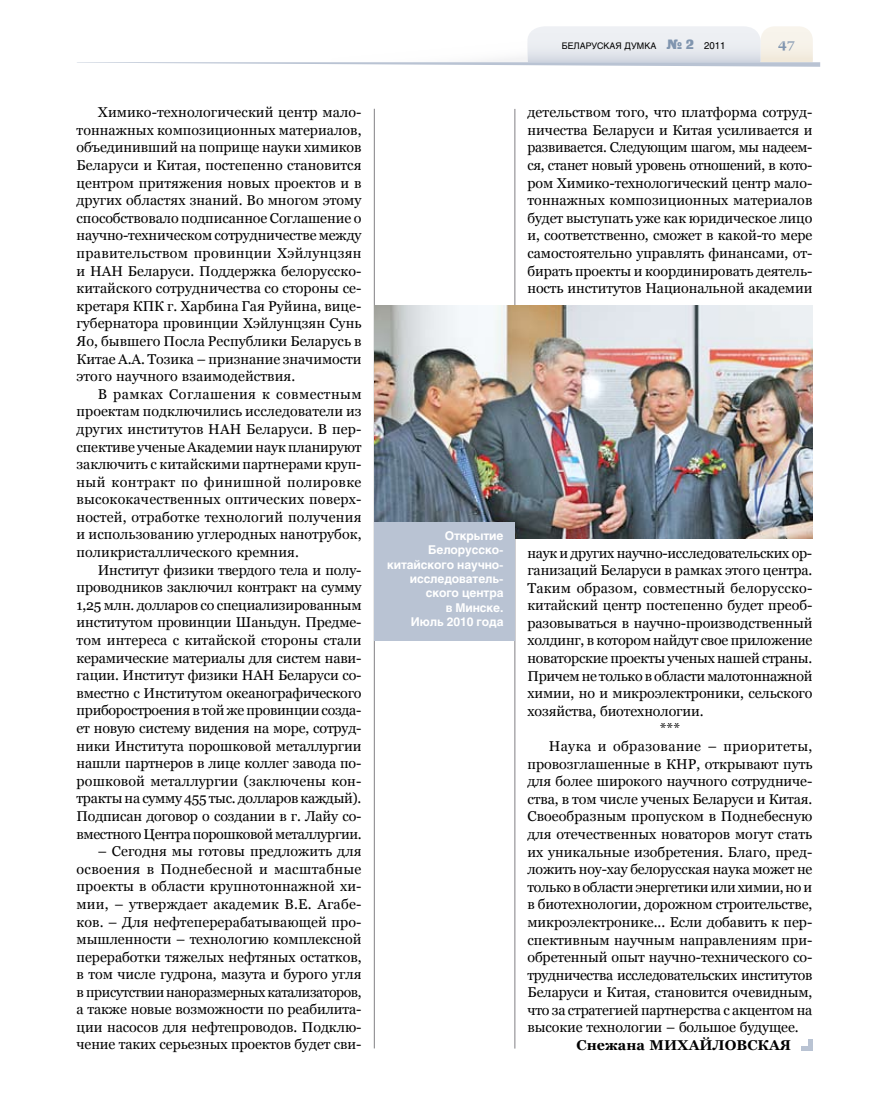
<style>
.page{position:relative;width:872px;height:1106px;background:#fff}
.page>*{position:absolute;margin:0;border:0;box-sizing:border-box;transform-origin:0 0}
.t1{font:14.25px/17.5px "Georgia";letter-spacing:-.005em;color:#000;text-align:justify}
.t2{font:14.25px "Georgia";letter-spacing:.015em;color:#000}
.t3{font:14.25px "Georgia";letter-spacing:.03em;color:#000}
.t4{font:700 14.25px "Georgia";letter-spacing:.005em;color:#000}
.t5{font:700 13.5px "Georgia";color:#8095af}
.t6{font:700 12px/14.4px "Helios";letter-spacing:-.01em;color:#fff;text-align:right}
.t7{font:9px "Helios";color:#000}
.s1{font-family:"Black Grotesk C";font-size:13.5px;color:#8095af}
.s2{font-size:9.75px}
</style>
<div class="page">
<hr style="left:374px;top:109px;width:1px;height:939px;background:#818084">
<hr style="left:514px;top:109px;width:1px;height:939px;background:#818084">
<svg style="left:77px;top:26px;width:743px;height:41px"></svg>
<img style="left:374px;top:305px;width:438px;height:233px">
<div style="left:374px;top:522px;width:140px;height:118px;background:#b9c3d3"></div>
<hr style="left:808px;top:1039px;width:4px;height:11px;background:#b9c3d3">
<hr style="left:801px;top:1046px;width:11px;height:4px;background:#b9c3d3">
<p class="t1" style="left:77px;top:103px;width:286px;text-indent:21px">Химико-технологический центр мало&shy;тоннажных композиционных материалов, объединивший на поприще науки химиков Беларуси и Китая, постепенно становится центром притяжения новых проектов и в других областях знаний. Во многом этому способствовало подписанное Соглашение о научно-техническом сотрудничестве между правительством провинции Хэйлунцзян и НАН Беларуси. Поддержка белорусско&shy;китайского сотрудничества со стороны се&shy;кретаря КПК г. Харбина Гая Руйина, вице&shy;губернатора провинции Хэйлунцзян Сунь Яо, бывшего Посла Республики Беларусь в Китае А.А. Тозика – признание значимости этого научного взаимодействия.</p>
<p class="t1" style="left:77px;top:385px;width:286px;text-indent:21px">В рамках Соглашения к совместным проектам подключились исследователи из других институтов НАН Беларуси. В пер&shy;спективе ученые Академии наук планируют заключить с китайскими партнерами круп&shy;ный контракт по финишной полировке высококачественных оптических поверх&shy;ностей, отработке технологий получения и использованию углеродных нанотрубок, поликристаллического кремния.</p>
<p class="t1" style="left:77px;top:561px;width:286px;text-indent:21px">Институт физики твердого тела и полу&shy;проводников заключил контракт на сумму 1,25 млн. долларов со специализированным институтом провинции Шаньдун. Предме&shy;том интереса с китайской стороны стали керамические материалы для систем нави&shy;гации. Институт физики НАН Беларуси со&shy;вместно с Институтом океанографического приборостроения в той же провинции созда&shy;ет новую систему видения на море, сотруд&shy;ники Института порошковой металлургии нашли партнеров в лице коллег завода по&shy;рошковой металлургии (заключены кон&shy;тракты на сумму 455 тыс. долларов каждый).<br>Подписан договор о создании в г. Лайу со&shy;вместного Центра порошковой металлургии.</p>
<p class="t1" style="left:77px;top:842px;width:286px;text-indent:21px">– Сегодня мы готовы предложить для освоения в Поднебесной и масштабные проекты в области крупнотоннажной хи&shy;мии, – утверждает академик В.Е. Агабе&shy;ков. – Для нефтеперерабатывающей про&shy;мышленности – технологию комплексной переработки тяжелых нефтяных остатков, в том числе гудрона, мазута и бурого угля в присутствии наноразмерных катализаторов, а также новые возможности по реабилита&shy;ции насосов для нефтепроводов. Подклю&shy;чение таких серьезных проектов будет сви-</p>
<p class="t7" style="left:562px;top:40px;width:165px">БЕЛАРУСКАЯ ДУМКА <span class="s1">№ 2</span> <span class="s2">2011</span></p>
<p class="t5" style="left:778px;top:36px;width:18px">47</p>
<p class="t1" style="left:527px;top:104px;width:286px">детельством того, что платформа сотруд&shy;ничества Беларуси и Китая усиливается и развивается. Следующим шагом, мы надеем&shy;ся, станет новый уровень отношений, в кото&shy;ром Химико-технологический центр мало&shy;тоннажных композиционных материалов будет выступать уже как юридическое лицо и, соответственно, сможет в какой-то мере самостоятельно управлять финансами, от&shy;бирать проекты и координировать деятель&shy;ность институтов Национальной академии</p>
<p class="t6" style="left:387px;top:528px;width:118px">Открытие<br>Белорусско&shy;китайского научно&shy;исследователь&shy;ского центра<br>в Минске.<br>Июль 2010 года</p>
<p class="t1" style="left:527px;top:544px;width:286px">наук и других научно-исследовательских ор-</p>
<p class="t1" style="left:527px;top:561px;width:286px">ганизаций Беларуси в рамках этого центра.</p>
<p class="t2" style="left:527px;top:579px;width:286px">Таким образом, совместный белорусско-</p>
<p class="t1" style="left:527px;top:596px;width:286px">китайский центр постепенно будет преоб-</p>
<p class="t1" style="left:527px;top:614px;width:286px">разовываться в научно-производственный</p>
<p class="t1" style="left:527px;top:631px;width:286px">холдинг, в котором найдут свое приложение</p>
<p class="t1" style="left:527px;top:649px;width:286px">новаторские проекты ученых нашей страны.</p>
<p class="t1" style="left:527px;top:667px;width:286px">Причем не только в области малотоннажной</p>
<p class="t1" style="left:527px;top:684px;width:286px">химии, но и микроэлектроники, сельского</p>
<p class="t1" style="left:527px;top:702px;width:178px">хозяйства, биотехнологии.</p>
<p class="t1" style="left:660px;top:719px;width:22px">***</p>
<p class="t3" style="left:549px;top:738px;width:265px">Наука и образование – приоритеты,</p>
<p class="t1" style="left:527px;top:755px;width:286px">провозглашенные в КНР, открывают путь</p>
<p class="t1" style="left:527px;top:772px;width:286px">для более широкого научного сотрудниче-</p>
<p class="t1" style="left:527px;top:790px;width:286px">ства, в том числе ученых Беларуси и Китая.</p>
<p class="t1" style="left:527px;top:807px;width:286px">Своеобразным пропуском в Поднебесную</p>
<p class="t1" style="left:527px;top:825px;width:286px">для отечественных новаторов могут стать</p>
<p class="t1" style="left:527px;top:842px;width:286px">их уникальные изобретения. Благо, пред-</p>
<p class="t1" style="left:527px;top:860px;width:286px">ложить ноу-хау белорусская наука может не</p>
<p class="t1" style="left:527px;top:878px;width:286px">только в области энергетики или химии, но и</p>
<p class="t1" style="left:527px;top:895px;width:286px">в биотехнологии, дорожном строительстве,</p>
<p class="t1" style="left:527px;top:913px;width:286px">микроэлектронике... Если добавить к пер-</p>
<p class="t1" style="left:527px;top:930px;width:286px">спективным научным направлениям при-</p>
<p class="t1" style="left:527px;top:948px;width:286px">обретенный опыт научно-технического со-</p>
<p class="t1" style="left:527px;top:965px;width:286px">трудничества исследовательских институтов</p>
<p class="t1" style="left:527px;top:983px;width:286px">Беларуси и Китая, становится очевидным,</p>
<p class="t1" style="left:527px;top:1001px;width:286px">что за стратегией партнерства с акцентом на</p>
<p class="t1" style="left:527px;top:1018px;width:273px">высокие технологии – большое будущее.</p>
<p class="t4" style="left:576px;top:1037px;width:216px">Снежана МИХАЙЛОВСКАЯ</p>
</div>
